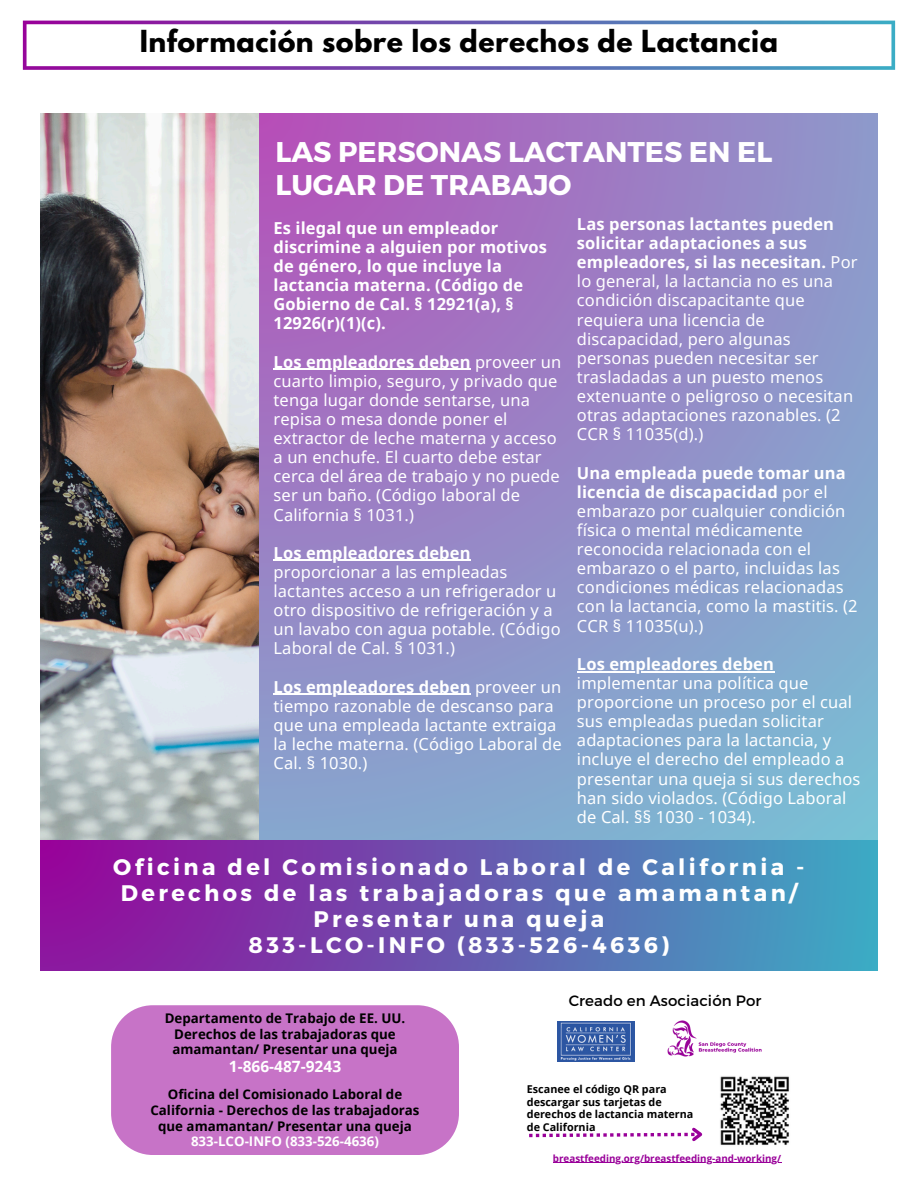
<style>
.page{position:relative;width:918px;height:1188px;background:#fff}
.page>*{position:absolute;margin:0;border:0;box-sizing:border-box;transform-origin:0 0}
.t1{font:700 28.5px/32.7px "Montserrat";color:#fff}
.t2{font:700 26.85px "League Spartan";letter-spacing:.02em;color:#000}
.t3{font:700 22.5px/25.8px "Montserrat";letter-spacing:.15em;color:#fff;text-align:center}
.t4{font:16.5px/19.2px "Noto Sans";letter-spacing:.005em;color:#fff}
.t5{font:700 16.5px/19.2px "Noto Sans";letter-spacing:.005em;color:#fff}
.t6{font:700 15.45px "Open Sans";color:#fff}
.t7{font:15px "Montserrat";letter-spacing:.005em;color:#000}
.t8{font:700 13.35px/15.6px "Open Sans";color:#000}
.t9{font:700 13.35px "Open Sans";color:#fff}
.t10{font:700 10.8px/12.6px "Open Sans";color:#000}
.t11{font:700 9.75px "Open Sans";color:#909}
.s1{font-weight:700}
</style>
<div class="page">
<svg style="left:23px;top:21px;width:872px;height:49px"></svg>
<div style="left:111px;top:1005px;width:348px;height:150px;background:#c773c7;border-radius:42px"></div>
<svg style="left:259px;top:113px;width:618px;height:727px;background:#948dc7"></svg>
<img style="left:41px;top:113px;width:218px;height:727px">
<div style="left:41px;top:840px;width:836px;height:131px;background:linear-gradient(to right,#96059a,#3caac4)"></div>
<img style="left:558px;top:1021px;width:76px;height:41px">
<img style="left:667px;top:1020px;width:95px;height:37px">
<hr style="left:274px;top:369px;width:197px;height:1px;background:#fff">
<hr style="left:274px;top:560px;width:197px;height:1px;background:#fff">
<hr style="left:274px;top:694px;width:197px;height:1px;background:#fff">
<hr style="left:577px;top:671px;width:197px;height:1px;background:#fff">
<img style="left:720px;top:1076px;width:69px;height:69px">
<svg style="left:529px;top:1127px;width:174px;height:15px"></svg>
<hr style="left:553px;top:1163px;width:126px;height:1px;background:#909">
<hr style="left:685px;top:1163px;width:96px;height:1px;background:#909">
<p class="t2" style="left:140px;top:28px;width:640px">Información sobre los derechos de Lactancia</p>
<h5 class="t1" style="left:275px;top:135px;width:498px">LAS PERSONAS LACTANTES EN EL<br>LUGAR DE TRABAJO</h5>
<h5 class="t5" style="left:274px;top:218px;width:275px">Es ilegal que un empleador discrimine a alguien por motivos de género, lo que incluye la lactancia materna. (Código de<br>Gobierno de Cal. § 12921(a), §<br>12926(r)(1)(c).</h5>
<h5 class="t4" style="left:274px;top:352px;width:289px"><span class="s1">Los empleadores deben</span> proveer un cuarto limpio, seguro, y privado que tenga lugar donde sentarse, una repisa o mesa donde poner el extractor de leche materna y acceso a un enchufe. El cuarto debe estar cerca del área de trabajo y no puede ser un baño. (Código laboral de<br>California § 1031.)</h5>
<h5 class="t4" style="left:274px;top:543px;width:289px"><span class="s1">Los empleadores deben </span>proporcionar a las empleadas lactantes acceso a un refrigerador u otro dispositivo de refrigeración y a un lavabo con agua potable. (Código<br>Laboral de Cal. § 1031.)</h5>
<h5 class="t4" style="left:274px;top:677px;width:290px"><span class="s1">Los empleadores deben</span> proveer un tiempo razonable de descanso para que una empleada lactante extraiga la leche materna. (Código Laboral de<br>Cal. § 1030.)</h5>
<h5 class="t4" style="left:577px;top:214px;width:282px"><span class="s1">Las personas lactantes pueden solicitar adaptaciones a sus empleadores, si las necesitan.</span> Por lo general, la lactancia no es una condición discapacitante que requiera una licencia de discapacidad, pero algunas personas pueden necesitar ser trasladadas a un puesto menos extenuante o peligroso o necesitan otras adaptaciones razonables. (2<br>CCR § 11035(d).)</h5>
<h3 class="t4" style="left:577px;top:463px;width:282px"><span class="s1">Una empleada puede tomar una licencia de discapacidad</span> por el embarazo por cualquier condición física o mental médicamente reconocida relacionada con el embarazo o el parto, incluidas las condiciones médicas relacionadas con la lactancia, como la mastitis. (2<br>CCR § 11035(u).)</h3>
<h6 class="t4" style="left:577px;top:654px;width:285px"><span class="s1">Los empleadores deben </span>implementar una política que proporcione un proceso por el cual sus empleadas puedan solicitar adaptaciones para la lactancia, y incluye el derecho del empleado a presentar una queja si sus derechos han sido violados. (Código Laboral de Cal. §§ 1030 - 1034).</h6>
<h1 class="t3" style="left:113px;top:853px;width:693px">Oficina del Comisionado Laboral de California - Derechos de las trabajadoras que amamantan/ Presentar una queja<br>833-LCO-INFO (833-526-4636)</h1>
<h4 class="t7" style="left:569px;top:991px;width:194px">Creado en Asociación Por</h4>
<p class="t8" style="left:165px;top:1010px;width:242px">Departamento de Trabajo de EE. UU.</p>
<h6 class="t8" style="left:172px;top:1026px;width:227px">Derechos de las trabajadoras que amamantan/ Presentar una queja</h6>
<h6 class="t6" style="left:229px;top:1056px;width:114px">1-866-487-9243</h6>
<p class="t8" style="left:150px;top:1086px;width:271px;text-align:center">Oficina del Comisionado Laboral de<br>California - Derechos de las trabajadoras que amamantan/ Presentar una queja</p>
<h5 class="t9" style="left:191px;top:1132px;width:189px">833-LCO-INFO (833-526-4636)</h5>
<p class="t10" style="left:527px;top:1083px;width:168px">Escanee el código QR para descargar sus tarjetas de derechos de lactancia materna de California</p>
<p class="t11" style="left:553px;top:1151px;width:230px">breastfeeding.org/breastfeeding-and-working/</p>
</div>
